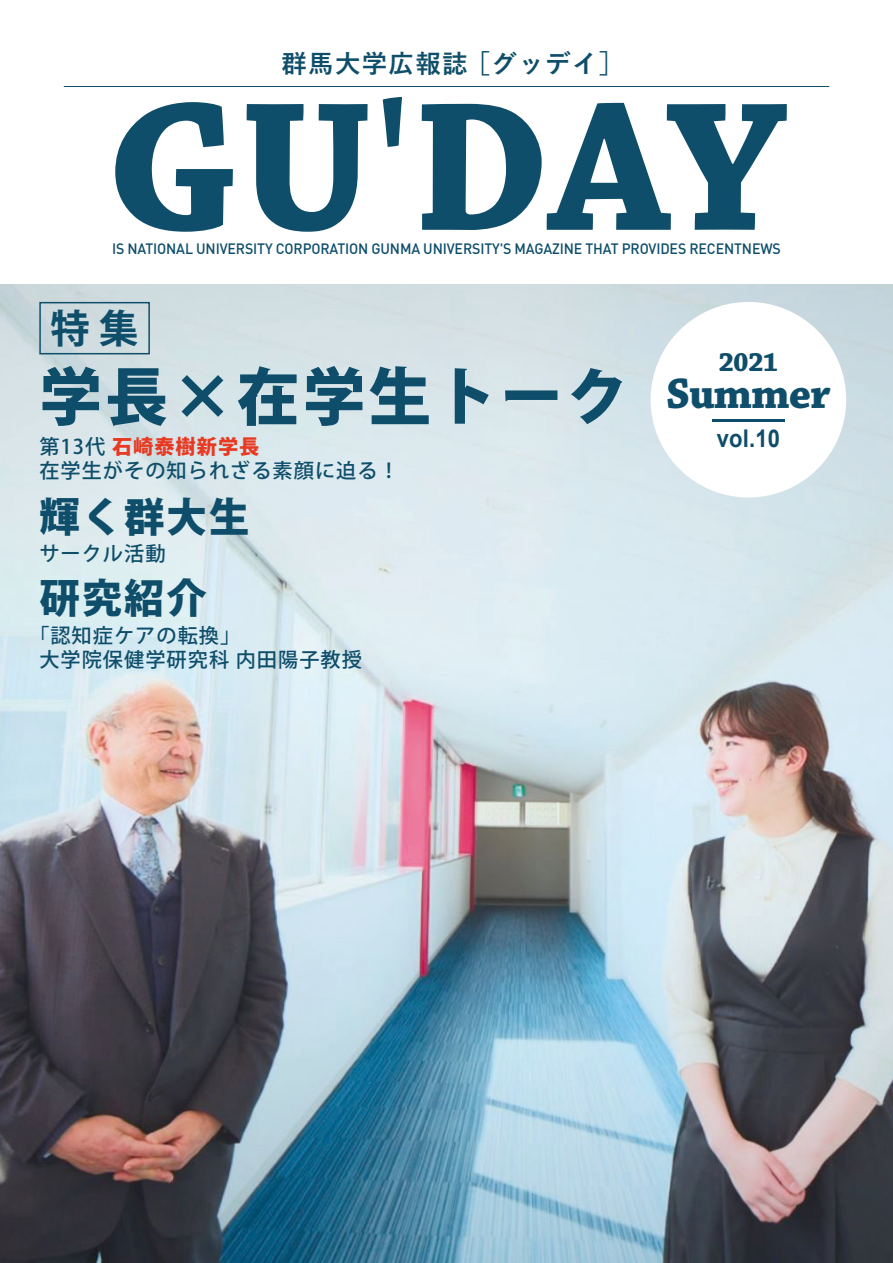
<style>
.page{position:relative;width:893px;height:1263px;background:#fff}
.page>*{position:absolute;margin:0;border:0;box-sizing:border-box;transform-origin:0 0}
.t1{font:700 193.5px "Chaparral Pro";color:#0e4e6a}
.t2{font:800 62.7px "Koz Go Pro";letter-spacing:.05em;color:#0e4e6a}
.t3{font:700 45px "Chaparral Pro";letter-spacing:-.025em;color:#0e4e6a}
.t4{font:800 40.35px "Koz Go Pro";letter-spacing:.05em;color:#0e4e6a}
.t5{font:700 39.3px "Koz Go Pro";color:#0e4e6a}
.t6{font:700 27.6px "Chaparral Pro";color:#0e4e6a}
.t7{font:700 25.5px "Yu Go";letter-spacing:.05em;color:#0e4e6a}
.t8{font:700 24.45px "Arial";color:#0e4e6a;scale:.9 1}
.t9{font:500 20.25px/24.5px "Koz Go Pro";letter-spacing:.05em;color:#0e4e6a}
.t10{font:500 14.85px "DIN";letter-spacing:-.01em;color:#0e4e6a;scale:.95 1}
.s1{font-size:154.8px}
.s2{font-weight:800;color:#e83922}
</style>
<div class="page">
<img style="left:0;top:285px;width:893px;height:978px">
<hr style="left:64px;top:86px;width:765px;height:1px;background:#0e4e6a">
<div style="left:39px;top:302px;width:111px;height:52px;border:1px solid #0e4e6a"></div>
<div style="left:651px;top:302px;width:195px;height:195px;background:#fff;border-radius:50%"></div>
<hr style="left:712px;top:419px;width:72px;height:2px;background:#0e4e6a">
<h3 class="t7" style="left:281px;top:50px;width:344px">群馬大学広報誌 ［グッデイ］</h3>
<h1 class="t1" style="left:107px;top:55px;width:680px">GU<span class="s1">'</span>DAY</h1>
<p class="t10" style="left:112px;top:239px;width:705px">IS NATIONAL UNIVERSITY CORPORATION GUNMA UNIVERSITY'S MAGAZINE THAT PROVIDES RECENTNEWS</p>
<h3 class="t5" style="left:51px;top:303px;width:89px">特 集</h3>
<h2 class="t2" style="left:39px;top:356px;width:591px">学長×在学生トーク</h2>
<h3 class="t9" style="left:39px;top:435px;width:361px">第13代 <span class="s2">石崎泰樹新学長<br></span>在学生がその知られざる素顔に迫る！</h3>
<h3 class="t4" style="left:39px;top:490px;width:212px">輝く群大生</h3>
<h3 class="t9" style="left:39px;top:542px;width:128px">サークル活動</h3>
<h3 class="t4" style="left:39px;top:572px;width:169px">研究紹介</h3>
<h3 class="t9" style="left:39px;top:624px;width:324px">｢認知症ケアの転換」<br>大学院保健学研究科 内田陽子教授</h3>
<h3 class="t6" style="left:718px;top:346px;width:62px">2021</h3>
<h3 class="t3" style="left:666px;top:367px;width:166px">Summer</h3>
<h3 class="t8" style="left:717px;top:422px;width:72px">vol.10</h3>
</div>
